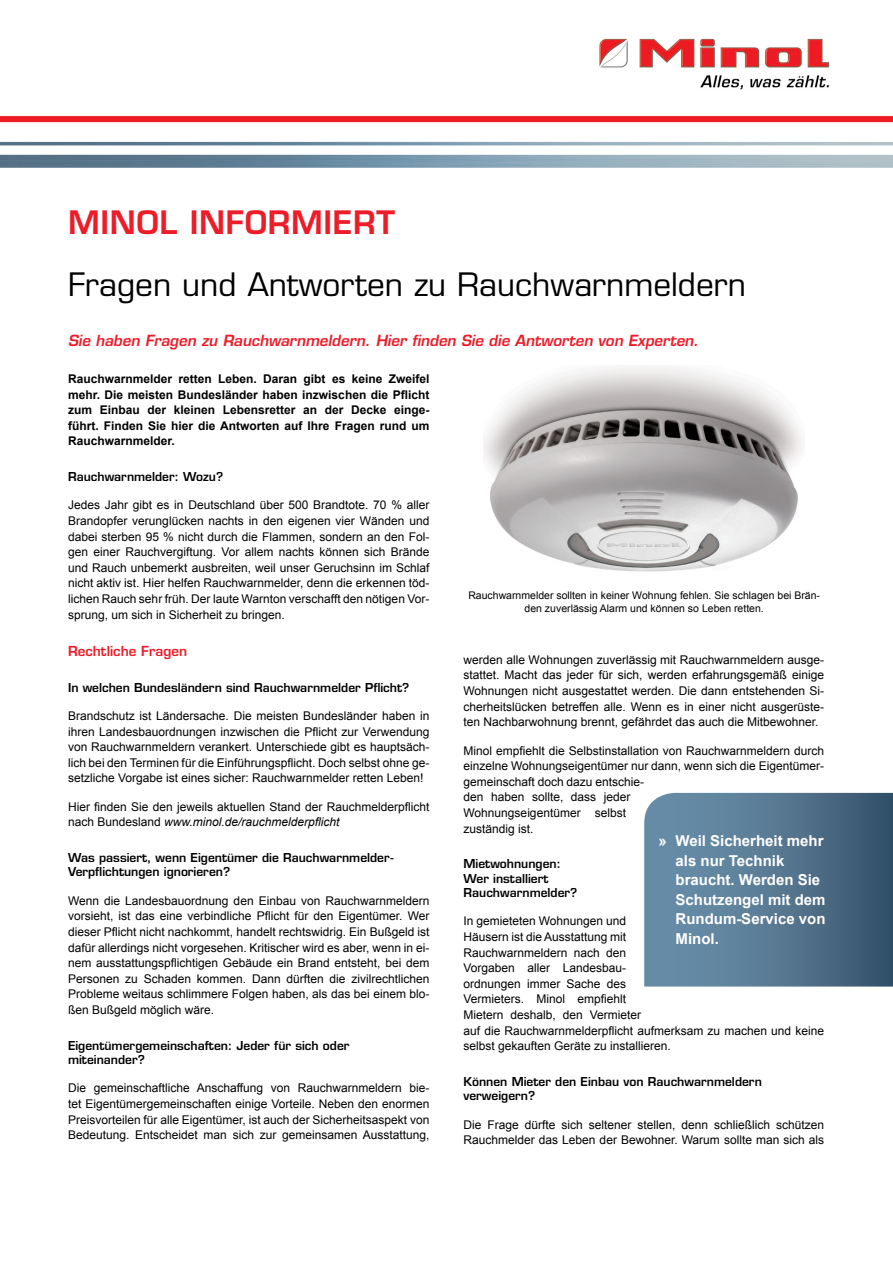
<style>
.page{position:relative;width:893px;height:1263px;background:#fff}
.page>*{position:absolute;margin:0;border:0;box-sizing:border-box;transform-origin:0 0}
.t1{font:31.5px "Eurostile LT Std";color:#000}
.t2{font:600 31.5px "Eurostile LT Std";letter-spacing:.02em;color:#ed1c29}
.t3{font:700 15px/19.5px "Arial";color:#fff}
.t4{font:italic 600 15px "Eurostile LT Std";color:#ed1c29}
.t5{font:600 13.5px "Eurostile LT Std";color:#ed1c29}
.t6{font:12px/15.6px "Arial";color:#000;text-align:justify}
.t7{font:600 12px/14.4px "Eurostile LT Std";color:#000}
.t8{font:700 12px/15.6px "Arial";color:#000;text-align:justify}
.t9{font:10.5px/13.5px "Arial";color:#000;text-align:center}
.s1{font-style:italic}
</style>
<div class="page">
<img style="left:0;top:38px;width:893px;height:129px">
<svg style="left:644px;top:792px;width:249px;height:195px;background:#567891"></svg>
<img style="left:484px;top:367px;width:317px;height:205px">
<h1 class="t2" style="left:68px;top:203px;width:328px">Minol informiert</h1>
<h1 class="t1" style="left:68px;top:265px;width:679px">Fragen und Antworten zu Rauchwarnmeldern</h1>
<p class="t4" style="left:68px;top:331px;width:636px">Sie haben Fragen zu Rauchwarnmeldern. Hier finden Sie die Antworten von Experten.</p>
<p class="t8" style="left:68px;top:371px;width:363px">Rauchwarnmelder retten Leben. Daran gibt es keine Zweifel mehr. Die meisten Bundesländer haben inzwischen die Pflicht zum Einbau der kleinen Lebensretter an der Decke einge&shy;führt. Finden Sie hier die Antworten auf Ihre Fragen rund um Rauchwarnmelder.</p>
<p class="t7" style="left:68px;top:469px;width:157px">Rauchwarnmelder: Wozu?</p>
<p class="t6" style="left:68px;top:497px;width:363px">Jedes Jahr gibt es in Deutschland über 500 Brandtote. 70 % aller Brandopfer verunglücken nachts in den eigenen vier Wänden und dabei sterben 95 % nicht durch die Flammen, sondern an den Fol&shy;gen einer Rauchvergiftung. Vor allem nachts können sich Brände und Rauch unbemerkt ausbreiten, weil unser Geruchsinn im Schlaf nicht aktiv ist. Hier helfen Rauchwarnmelder, denn die erkennen töd&shy;lichen Rauch sehr früh. Der laute Warnton verschafft den nötigen Vor&shy;sprung, um sich in Sicherheit zu bringen.</p>
<p class="t5" style="left:68px;top:643px;width:121px">Rechtliche Fragen</p>
<p class="t7" style="left:68px;top:680px;width:343px">In welchen Bundesländern sind Rauchwarnmelder Pflicht?</p>
<p class="t6" style="left:68px;top:708px;width:363px">Brandschutz ist Ländersache. Die meisten Bundesländer haben in ihren Landesbauordnungen inzwischen die Pflicht zur Verwendung von Rauchwarnmeldern verankert. Unterschiede gibt es hauptsäch&shy;lich bei den Terminen für die Einführungspflicht. Doch selbst ohne ge&shy;setzliche Vorgabe ist eines sicher: Rauchwarnmelder retten Leben!</p>
<p class="t6" style="left:68px;top:799px;width:363px">Hier finden Sie den jeweils aktuellen Stand der Rauchmelderpflicht nach Bundesland <span class="s1">www.minol.de/rauchmelderpflicht</span></p>
<p class="t7" style="left:68px;top:850px;width:327px">Was passiert, wenn Eigentümer die Rauchwarnmelder-<br>Verpflichtungen ignorieren?</p>
<p class="t6" style="left:68px;top:893px;width:363px">Wenn die Landesbauordnung den Einbau von Rauchwarnmeldern vorsieht, ist das eine verbindliche Pflicht für den Eigentümer. Wer dieser Pflicht nicht nachkommt, handelt rechtswidrig. Ein Bußgeld ist dafür allerdings nicht vorgesehen. Kritischer wird es aber, wenn in ei&shy;nem ausstattungspflichtigen Gebäude ein Brand entsteht, bei dem Personen zu Schaden kommen. Dann dürften die zivilrechtlichen Probleme weitaus schlimmere Folgen haben, als das bei einem blo&shy;ßen Bußgeld möglich wäre.</p>
<p class="t7" style="left:68px;top:1038px;width:283px">Eigentümergemeinschaften: Jeder für sich oder miteinander?</p>
<p class="t6" style="left:68px;top:1080px;width:363px">Die gemeinschaftliche Anschaffung von Rauchwarnmeldern bie&shy;tet Eigentümergemeinschaften einige Vorteile. Neben den enormen Preisvorteilen für alle Eigentümer, ist auch der Sicherheitsaspekt von Bedeutung. Entscheidet man sich zur gemeinsamen Ausstattung,</p>
<p class="t9" style="left:468px;top:588px;width:353px">Rauchwarnmelder sollten in keiner Wohnung fehlen. Sie schlagen bei Brän&shy;den zuverlässig Alarm und können so Leben retten.</p>
<p class="t6" style="left:463px;top:652px;width:362px">werden alle Wohnungen zuverlässig mit Rauchwarnmeldern ausge&shy;stattet. Macht das jeder für sich, werden erfahrungsgemäß einige Wohnungen nicht ausgestattet werden. Die dann entstehenden Si&shy;cherheitslücken betreffen alle. Wenn es in einer nicht ausgerüste&shy;ten Nachbarwohnung brennt, gefährdet das auch die Mitbewohner.</p>
<p class="t6" style="left:463px;top:743px;width:362px;text-align:left">Minol empfiehlt die Selbstinstallation von Rauchwarnmeldern durch einzelne Wohnungseigentümer nur dann, wenn sich die Eigentümer&shy;gemeinschaft doch dazu entschie-<br>den haben sollte, dass jeder<br>Wohnungseigentümer selbst<br>zuständig ist.</p>
<p class="t7" style="left:463px;top:856px;width:115px">Mietwohnungen:<br>Wer installiert<br>Rauchwarnmelder?</p>
<p class="t6" style="left:463px;top:913px;width:362px;text-align:left">In gemieteten Wohnungen und<br>Häusern ist die Ausstattung mit<br>Rauchwarnmeldern nach den<br>Vorgaben aller Landesbau-<br>ordnungen immer Sache des<br>Vermieters. Minol empfiehlt<br>Mietern deshalb, den Vermieter<br>auf die Rauchwarnmelderpflicht aufmerksam zu machen und keine selbst gekauften Geräte zu installieren.</p>
<p class="t7" style="left:463px;top:1074px;width:300px">Können Mieter den Einbau von Rauchwarnmeldern verweigern?</p>
<p class="t6" style="left:463px;top:1117px;width:362px">Die Frage dürfte sich seltener stellen, denn schließlich schützen<br>Rauchmelder das Leben der Bewohner. Warum sollte man sich als</p>
<p class="t3" style="left:675px;top:832px;width:152px;text-indent:-17px">» Weil Sicherheit mehr als nur Technik braucht. Werden Sie<br>Schutzengel mit dem<br>Rundum-Service von<br>Minol.</p>
</div>
